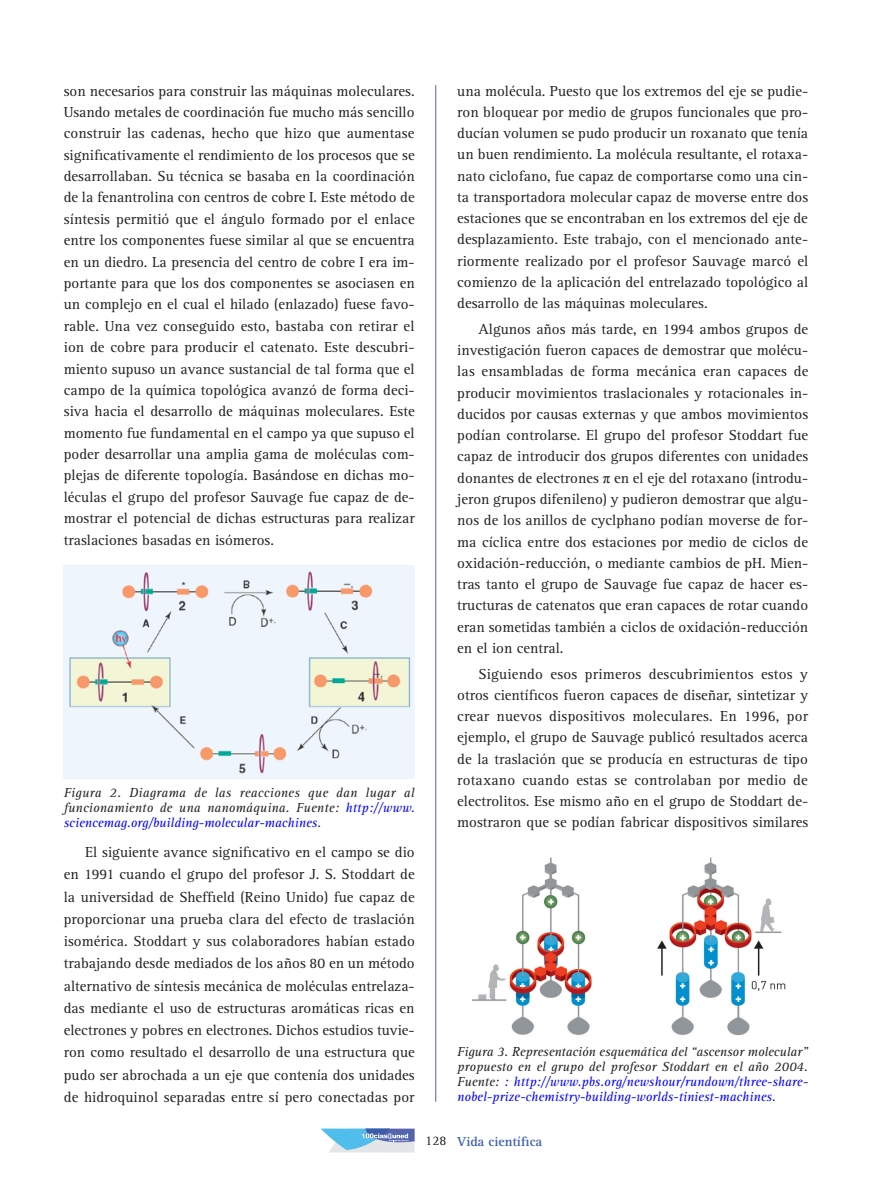
<style>
.page{position:relative;width:872px;height:1187px;background:#fff}
.page>*{position:absolute;margin:0;border:0;box-sizing:border-box;transform-origin:0 0}
.GENERAL-PARRAFO-1{font:15px/21.3px "Rotis Serif Std";color:#231f20;text-align:justify}
.GENERAL-NIVEL-3{font:italic 13.5px/15px "Rotis Serif Std";color:#231f20;text-align:justify}
.t1{font:700 13.5px "Rotis Serif Std";color:#3c5caa}
.t2{font:13.5px "Rotis Serif Std";color:#231f20}
.s1{color:#00f}
.s2{font-family:"Times New Roman"}
</style>
<div class="page">
<hr style="left:435px;top:85px;width:1px;height:1016px;background:#5564ae">
<img style="left:64px;top:566px;width:351px;height:212px">
<img style="left:472px;top:857px;width:314px;height:179px">
<svg style="left:320px;top:1128px;width:94px;height:24px;background:#9bc2e0"></svg>
<p class="GENERAL-PARRAFO-1" style="left:64px;top:80px;width:352px">son necesarios para construir las máquinas moleculares.<br>Usando metales de coordinación fue mucho más sencillo construir las cadenas, hecho que hizo que aumentase significativamente el rendimiento de los procesos que se desarrollaban. Su técnica se basaba en la coordinación de la fenantrolina con centros de cobre I. Este método de síntesis permitió que el ángulo formado por el enlace entre los componentes fuese similar al que se encuentra en un diedro. La presencia del centro de cobre I era im&shy;portante para que los dos componentes se asociasen en un complejo en el cual el hilado (enlazado) fuese favo&shy;rable. Una vez conseguido esto, bastaba con retirar el ion de cobre para producir el catenato. Este descubri&shy;miento supuso un avance sustancial de tal forma que el campo de la química topológica avanzó de forma deci&shy;siva hacia el desarrollo de máquinas moleculares. Este momento fue fundamental en el campo ya que supuso el poder desarrollar una amplia gama de moléculas com&shy;plejas de diferente topología. Basándose en dichas mo&shy;léculas el grupo del profesor Sauvage fue capaz de de&shy;mostrar el potencial de dichas estructuras para realizar traslaciones basadas en isómeros.</p>
<p class="GENERAL-NIVEL-3" style="left:64px;top:785px;width:352px">Figura 2. Diagrama de las reacciones que dan lugar al funcionamiento de una nanomáquina. Fuente: <span class="s1">http://www. sciencemag.org/building-molecular-machines</span>.</p>
<p class="GENERAL-PARRAFO-1" style="left:64px;top:841px;width:352px;line-height:22.2px;text-indent:21px">El siguiente avance significativo en el campo se dio en 1991 cuando el grupo del profesor J. S. Stoddart de la universidad de Sheffield (Reino Unido) fue capaz de proporcionar una prueba clara del efecto de traslación isomérica. Stoddart y sus colaboradores habían estado trabajando desde mediados de los años 80 en un método alternativo de síntesis mecánica de moléculas entrelaza&shy;das mediante el uso de estructuras aromáticas ricas en electrones y pobres en electrones. Dichos estudios tuvie&shy;ron como resultado el desarrollo de una estructura que pudo ser abrochada a un eje que contenía dos unidades de hidroquinol separadas entre sí pero conectadas por</p>
<p class="GENERAL-PARRAFO-1" style="left:457px;top:80px;width:353px">una molécula. Puesto que los extremos del eje se pudie&shy;ron bloquear por medio de grupos funcionales que pro&shy;ducían volumen se pudo producir un roxanato que tenía un buen rendimiento. La molécula resultante, el rotaxa&shy;nato ciclofano, fue capaz de comportarse como una cin&shy;ta transportadora molecular capaz de moverse entre dos estaciones que se encontraban en los extremos del eje de desplazamiento. Este trabajo, con el mencionado ante&shy;riormente realizado por el profesor Sauvage marcó el comienzo de la aplicación del entrelazado topológico al desarrollo de las máquinas moleculares.</p>
<p class="GENERAL-PARRAFO-1" style="left:457px;top:318px;width:352px;text-indent:21px">Algunos años más tarde, en 1994 ambos grupos de investigación fueron capaces de demostrar que molécu&shy;las ensambladas de forma mecánica eran capaces de producir movimientos traslacionales y rotacionales in&shy;ducidos por causas externas y que ambos movimientos podían controlarse. El grupo del profesor Stoddart fue capaz de introducir dos grupos diferentes con unidades donantes de electrones <span class="s2">π</span> en el eje del rotaxano (introdu&shy;jeron grupos difenileno) y pudieron demostrar que algu&shy;nos de los anillos de cyclphano podían moverse de for&shy;ma cíclica entre dos estaciones por medio de ciclos de oxidación-reducción, o mediante cambios de pH. Mien&shy;tras tanto el grupo de Sauvage fue capaz de hacer es&shy;tructuras de catenatos que eran capaces de rotar cuando eran sometidas también a ciclos de oxidación-reducción en el ion central.</p>
<p class="GENERAL-PARRAFO-1" style="left:457px;top:663px;width:352px;text-indent:21px">Siguiendo esos primeros descubrimientos estos y otros científicos fueron capaces de diseñar, sintetizar y crear nuevos dispositivos moleculares. En 1996, por ejemplo, el grupo de Sauvage publicó resultados acerca de la traslación que se producía en estructuras de tipo rotaxano cuando estas se controlaban por medio de electrolitos. Ese mismo año en el grupo de Stoddart de&shy;mostraron que se podían fabricar dispositivos similares</p>
<p class="GENERAL-NIVEL-3" style="left:457px;top:1044px;width:352px">Figura 3. Representación esquemática del “ascensor molecular” propuesto en el grupo del profesor Stoddart en el año 2004.<br>Fuente: <span class="s1">: http://www.pbs.org/newshour/rundown/three-share&shy;nobel-prize-chemistry-building-worlds-tiniest-machines</span>.</p>
<p class="t2" style="left:425px;top:1133px;width:23px">128</p>
<p class="t1" style="left:457px;top:1132px;width:87px">Vida científica</p>
</div>
